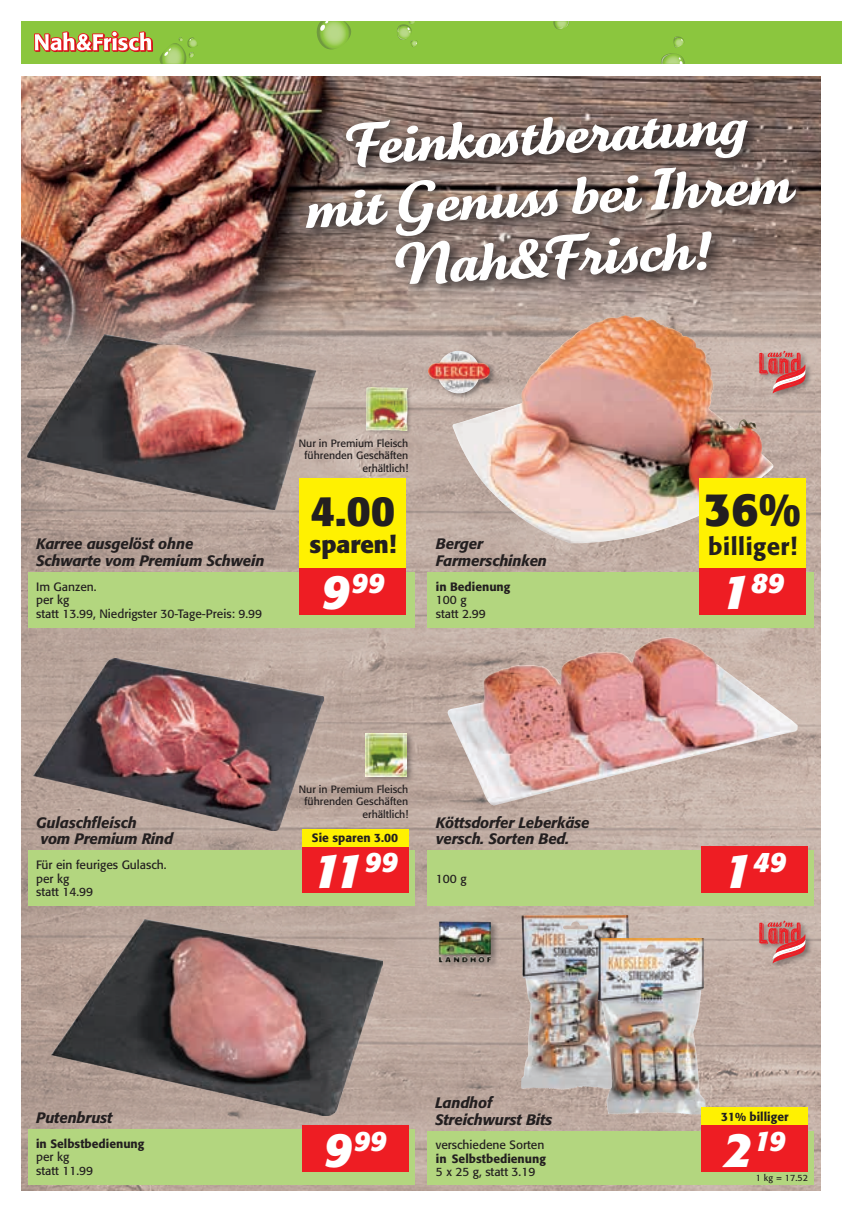
<style>
.page{position:relative;width:842px;height:1212px;background:#fff}
.page>*{position:absolute;margin:0;border:0;box-sizing:border-box;transform-origin:0 0}
.t1{font:57px/61.2px "Tartine Script Pro Bld";color:#fff;text-align:center}
.t2{font:italic 700 48px "Formata Std";color:#fff}
.t3{font:700 46.5px "Formata Std";color:#231f20}
.t4{font:700 42px "Formata Std";color:#231f20}
.t5{font:italic 700 28.05px "Formata Std";letter-spacing:.005em;color:#fff}
.t6{font:500 24px "Formata Std";letter-spacing:.02em;color:#231f20}
.t7{font:700 24px "Formata Std";color:#231f20}
.t8{font:italic 500 15px/16.5px "Formata Std";letter-spacing:-.01em;color:#231f20}
.t9{font:12px/13.5px "Formata Std";color:#231f20}
.t10{font:500 12px "Formata Std";color:#231f20}
.t11{font:10.5px/12.6px "Formata Std";color:#231f20;text-align:right}
.t12{font:9px "Formata Std";color:#231f20}
.s1{font-size:48px}
</style>
<div class="page">
<div style="left:21px;top:21px;width:821px;height:43px;background:#8bc63e"></div>
<svg style="left:159px;top:37px;width:39px;height:27px"></svg>
<svg style="left:553px;top:21px;width:16px;height:9px"></svg>
<svg style="left:397px;top:21px;width:21px;height:26px"></svg>
<svg style="left:661px;top:36px;width:24px;height:28px"></svg>
<svg style="left:316px;top:21px;width:35px;height:29px"></svg>
<svg style="left:34px;top:31px;width:119px;height:21px"></svg>
<img style="left:21px;top:370px;width:800px;height:821px">
<img style="left:21px;top:77px;width:800px;height:293px">
<svg style="left:299px;top:110px;width:512px;height:189px;background:#786760"></svg>
<img style="left:34px;top:659px;width:289px;height:171px">
<img style="left:28px;top:334px;width:287px;height:176px">
<div style="left:28px;top:1129px;width:387px;height:55px;background:#b3d67f"></div>
<div style="left:302px;top:1125px;width:106px;height:46px;background:#ee1d23"></div>
<div style="left:28px;top:572px;width:387px;height:55px;background:#b3d67f"></div>
<div style="left:364px;top:385px;width:48px;height:50px;background:#231f20;opacity:.4"></div>
<img style="left:366px;top:388px;width:42px;height:42px">
<div style="left:28px;top:850px;width:387px;height:56px;background:#b3d67f"></div>
<div style="left:302px;top:846px;width:106px;height:47px;background:#ee1d23"></div>
<div style="left:302px;top:829px;width:106px;height:17px;background:#fff101"></div>
<div style="left:364px;top:731px;width:51px;height:52px;background:#231f20;opacity:.4"></div>
<img style="left:366px;top:733px;width:41px;height:43px">
<div style="left:427px;top:1131px;width:387px;height:53px;background:#b3d67f"></div>
<div style="left:438px;top:919px;width:61px;height:50px;background:#231f20;opacity:.4"></div>
<img style="left:439px;top:921px;width:52px;height:34px">
<div style="left:758px;top:919px;width:55px;height:51px;background:#231f20;opacity:.4"></div>
<svg style="left:759px;top:921px;width:46px;height:42px;background:#cc7270"></svg>
<img style="left:522px;top:915px;width:106px;height:175px">
<img style="left:598px;top:939px;width:108px;height:175px">
<div style="left:427px;top:572px;width:387px;height:55px;background:#b3d67f"></div>
<div style="left:427px;top:349px;width:69px;height:50px;background:#231f20;opacity:.4"></div>
<img style="left:428px;top:351px;width:62px;height:42px">
<div style="left:758px;top:349px;width:55px;height:51px;background:#231f20;opacity:.4"></div>
<svg style="left:759px;top:351px;width:46px;height:42px;background:#cc7271"></svg>
<img style="left:584px;top:315px;width:41px;height:13px">
<div style="left:702px;top:1125px;width:106px;height:46px;background:#ee1d23"></div>
<div style="left:702px;top:1108px;width:106px;height:17px;background:#fff101"></div>
<div style="left:699px;top:568px;width:107px;height:46px;background:#ee1d23"></div>
<div style="left:699px;top:478px;width:107px;height:90px;background:#fff101"></div>
<img style="left:51px;top:919px;width:332px;height:196px">
<img style="left:447px;top:637px;width:351px;height:169px">
<div style="left:427px;top:850px;width:387px;height:56px;background:#b3d67f"></div>
<div style="left:702px;top:846px;width:106px;height:47px;background:#ee1d23"></div>
<div style="left:300px;top:568px;width:106px;height:46px;background:#ee1d23"></div>
<div style="left:300px;top:478px;width:106px;height:90px;background:#fff101"></div>
<h1 class="t1" style="left:300px;top:117px;width:489px;rotate:-3deg">Feinkostberatung mit Genuss bei Ihrem<br>Nah&amp;Frisch!</h1>
<p class="t8" style="left:36px;top:535px;width:230px">Karree ausgelöst ohne<br>Schwarte vom Premium Schwein</p>
<p class="t9" style="left:36px;top:580px;width:227px">Im Ganzen.<br>per kg<br>statt 13.99, Niedrigster 30-Tage-Preis: 9.99</p>
<p class="t11" style="left:299px;top:437px;width:111px">Nur in Premium Fleisch führenden Geschäften erhältlich!</p>
<h3 class="t4" style="left:310px;top:484px;width:86px">4.00</h3>
<h3 class="t7" style="left:309px;top:529px;width:88px">sparen!</h3>
<h3 class="t5" style="left:322px;top:566px;width:64px"><span class="s1">9</span>99</h3>
<p class="t8" style="left:436px;top:535px;width:113px">Berger<br>Farmerschinken</p>
<p class="t10" style="left:436px;top:579px;width:76px">in Bedienung</p>
<p class="t9" style="left:436px;top:593px;width:52px">100 g statt 2.99</p>
<p class="t8" style="left:36px;top:814px;width:138px">Gulaschfleisch<br>vom Premium Rind</p>
<p class="t11" style="left:299px;top:783px;width:111px">Nur in Premium Fleisch führenden Geschäften erhältlich!</p>
<p class="t10" style="left:312px;top:831px;width:88px">Sie sparen 3.00</p>
<p class="t9" style="left:36px;top:858px;width:132px">Für ein feuriges Gulasch. per kg<br>statt 14.99</p>
<h2 class="t2" style="left:312px;top:841px;width:87px">11<sup>99</sup></h2>
<p class="t8" style="left:436px;top:814px;width:155px">Köttsdorfer Leberkäse versch. Sorten Bed.</p>
<p class="t9" style="left:436px;top:872px;width:32px">100 g</p>
<h3 class="t3" style="left:704px;top:481px;width:98px">36%</h3>
<h3 class="t6" style="left:708px;top:532px;width:90px">billiger!</h3>
<h3 class="t5" style="left:721px;top:566px;width:64px"><span class="s1">1</span>89</h3>
<h3 class="t5" style="left:723px;top:845px;width:64px"><span class="s1">1</span>49</h3>
<p class="t8" style="left:36px;top:1109px;width:78px">Putenbrust</p>
<p class="t10" style="left:36px;top:1136px;width:110px">in Selbstbedienung</p>
<p class="t9" style="left:36px;top:1150px;width:58px">per kg statt 11.99</p>
<h3 class="t5" style="left:324px;top:1123px;width:64px"><span class="s1">9</span>99</h3>
<p class="t8" style="left:435px;top:1095px;width:119px">Landhof<br>Streichwurst Bits</p>
<p class="t10" style="left:721px;top:1109px;width:69px">31% billiger</p>
<h3 class="t5" style="left:724px;top:1123px;width:63px"><span class="s1">2</span>19</h3>
<p class="t9" style="left:436px;top:1138px;width:110px">verschiedene Sorten</p>
<p class="t10" style="left:436px;top:1151px;width:111px">in Selbstbedienung</p>
<p class="t9" style="left:436px;top:1165px;width:101px">5 x 25 g, statt 3.19</p>
<p class="t12" style="left:756px;top:1173px;width:53px">1 kg = 17.52</p>
</div>
